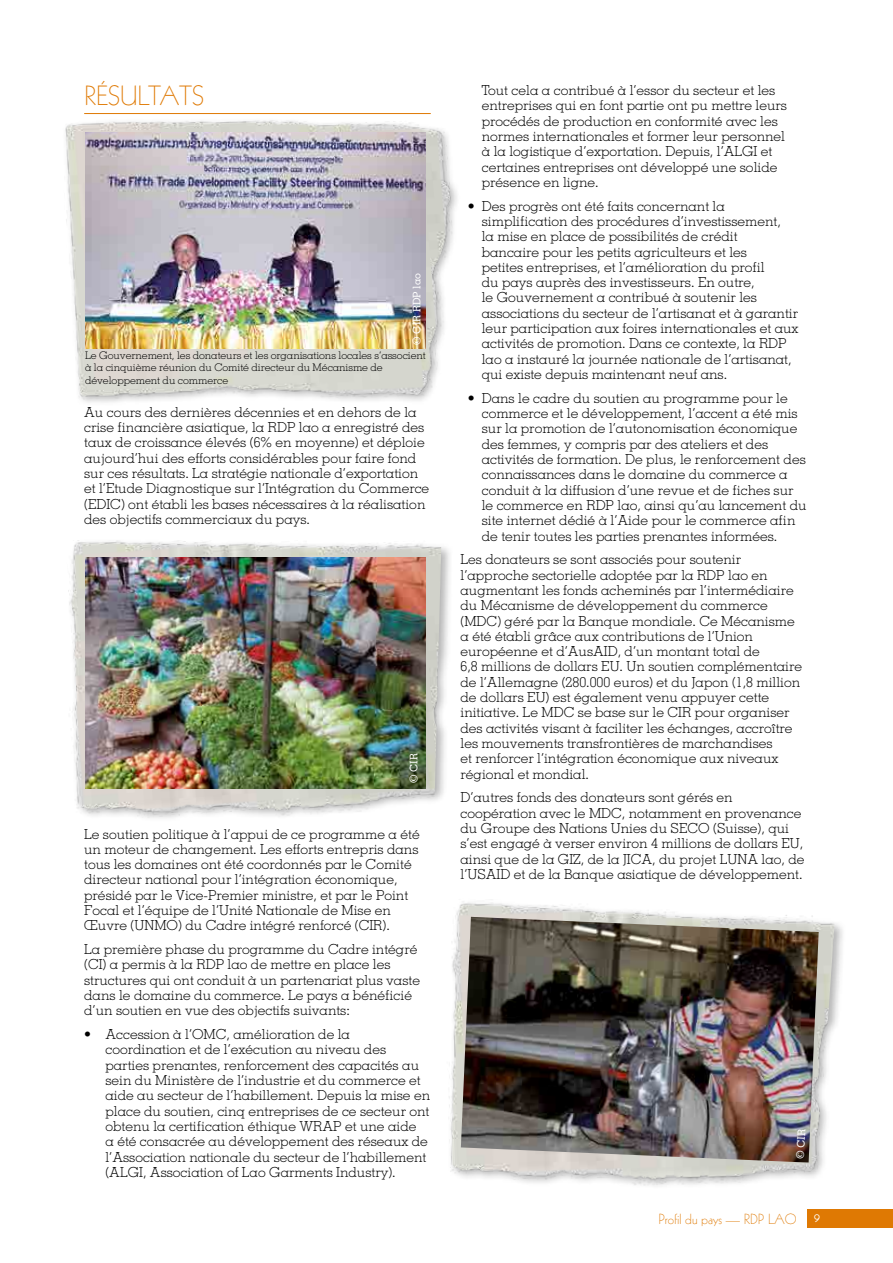
<style>
.page{position:relative;width:893px;height:1263px;background:#fff}
.page>*{position:absolute;margin:0;border:0;box-sizing:border-box;transform-origin:0 0}
.t1{font:300 27px "Kabel LT Std";color:#df7903}
.t2{font:300 14.25px "Kabel LT Std";color:#df7903}
.t3{font:300 13.8px/15.3px "Memphis LT Std";color:#000}
.t4{font:300 10.5px/12.6px "Memphis LT Std";letter-spacing:-.005em;color:#000}
.t5{font:500 10.5px "Memphis LT Std";color:#fff}
.s1{font-weight:400;font-size:12px;color:#fff}
</style>
<div class="page">
<div style="left:807px;top:1209px;width:86px;height:18px;background:#df7903"></div>
<hr style="left:84px;top:113px;width:347px;height:1px;background:#df7903">
<div style="left:448px;top:900px;width:399px;height:290px;background:#000;opacity:.3"></div>
<img style="left:448px;top:900px;width:387px;height:290px">
<img style="left:461px;top:917px;width:358px;height:245px">
<div style="left:67px;top:538px;width:387px;height:284px;background:#000;opacity:.3"></div>
<img style="left:67px;top:540px;width:374px;height:279px">
<img style="left:85px;top:557px;width:341px;height:231px">
<img style="left:65px;top:120px;width:392px;height:280px">
<img style="left:85px;top:133px;width:340px;height:216px">
<h1 class="t1" style="left:84px;top:81px;width:116px">RÉSULTATs</h1>
<p class="t5" style="left:410px;top:345px;width:73px;rotate:-90deg">© CIR RDP lao</p>
<p class="t4" style="left:85px;top:349px;width:342px">Le Gouvernement, les donateurs et les organisations locales s’associent à la cinquième réunion du Comité directeur du Mécanisme de développement du commerce</p>
<p class="t3" style="left:84px;top:404px;width:347px">Au cours des dernières décennies et en dehors de la crise financière asiatique, la RDP lao a enregistré des taux de croissance élevés (6% en moyenne) et déploie aujourd’hui des efforts considérables pour faire fond sur ces résultats. La stratégie nationale d’exportation et l’Etude Diagnostique sur l’Intégration du Commerce (EDIC) ont établi les bases nécessaires à la réalisation des objectifs commerciaux du pays.</p>
<p class="t5" style="left:407px;top:783px;width:31px;rotate:-90deg">© CIR</p>
<p class="t3" style="left:84px;top:826px;width:337px">Le soutien politique à l’appui de ce programme a été un moteur de changement. Les efforts entrepris dans tous les domaines ont été coordonnés par le Comité directeur national pour l’intégration économique, présidé par le Vice-Premier ministre, et par le Point Focal et l’équipe de l’Unité Nationale de Mise en Œuvre (UNMO) du Cadre intégré renforcé (CIR).</p>
<p class="t3" style="left:84px;top:941px;width:337px">La première phase du programme du Cadre intégré (CI) a permis à la RDP lao de mettre en place les structures qui ont conduit à un partenariat plus vaste dans le domaine du commerce. Le pays a bénéficié d’un soutien en vue des objectifs suivants:</p>
<p class="t3" style="left:105px;top:1026px;width:326px;text-indent:-21px">• Accession à l’OMC, amélioration de la coordination et de l’exécution au niveau des parties prenantes, renforcement des capacités au sein du Ministère de l’industrie et du commerce et aide au secteur de l’habillement. Depuis la mise en place du soutien, cinq entreprises de ce secteur ont obtenu la certification éthique WRAP et une aide<br>a été consacrée au développement des réseaux de l’Association nationale du secteur de l’habillement (ALGI, Association of Lao Garments Industry).</p>
<p class="t3" style="left:482px;top:82px;width:307px">Tout cela a contribué à l’essor du secteur et les entreprises qui en font partie ont pu mettre leurs procédés de production en conformité avec les normes internationales et former leur personnel à la logistique d’exportation. Depuis, l’ALGI et certaines entreprises ont développé une solide présence en ligne.</p>
<p class="t3" style="left:482px;top:198px;width:318px;text-indent:-14px">• Des progrès ont été faits concernant la simplification des procédures d’investissement,<br>la mise en place de possibilités de crédit<br>bancaire pour les petits agriculteurs et les<br>petites entreprises, et l’amélioration du profil<br>du pays auprès des investisseurs. En outre,<br>le Gouvernement a contribué à soutenir les associations du secteur de l’artisanat et à garantir leur participation aux foires internationales et aux activités de promotion. Dans ce contexte, la RDP lao a instauré la journée nationale de l’artisanat, qui existe depuis maintenant neuf ans.</p>
<p class="t3" style="left:482px;top:390px;width:326px;text-indent:-14px">• Dans le cadre du soutien au programme pour le commerce et le développement, l’accent a été mis sur la promotion de l’autonomisation économique des femmes, y compris par des ateliers et des activités de formation. De plus, le renforcement des connaissances dans le domaine du commerce a conduit à la diffusion d’une revue et de fiches sur le commerce en RDP lao, ainsi qu’au lancement du site internet dédié à l’Aide pour le commerce afin de tenir toutes les parties prenantes informées.</p>
<p class="t3" style="left:460px;top:552px;width:343px">Les donateurs se sont associés pour soutenir l’approche sectorielle adoptée par la RDP lao en augmentant les fonds acheminés par l’intermédiaire du Mécanisme de développement du commerce (MDC) géré par la Banque mondiale. Ce Mécanisme a été établi grâce aux contributions de l’Union européenne et d’AusAID, d’un montant total de<br>6,8 millions de dollars EU. Un soutien complémentaire de l’Allemagne (280.000 euros) et du Japon (1,8 million de dollars EU) est également venu appuyer cette initiative. Le MDC se base sur le CIR pour organiser des activités visant à faciliter les échanges, accroître les mouvements transfrontières de marchandises<br>et renforcer l’intégration économique aux niveaux régional et mondial.</p>
<p class="t3" style="left:460px;top:790px;width:345px">D’autres fonds des donateurs sont gérés en coopération avec le MDC, notamment en provenance du Groupe des Nations Unies du SECO (Suisse), qui s’est engagé à verser environ 4 millions de dollars EU, ainsi que de la GIZ, de la JICA, du projet LUNA lao, de l’USAID et de la Banque asiatique de développement.</p>
<p class="t5" style="left:794px;top:1158px;width:31px;rotate:-87deg">© CIR</p>
<p class="t2" style="left:659px;top:1211px;width:163px">Profil du pays — RDP LAO <span class="s1">9</span></p>
</div>
